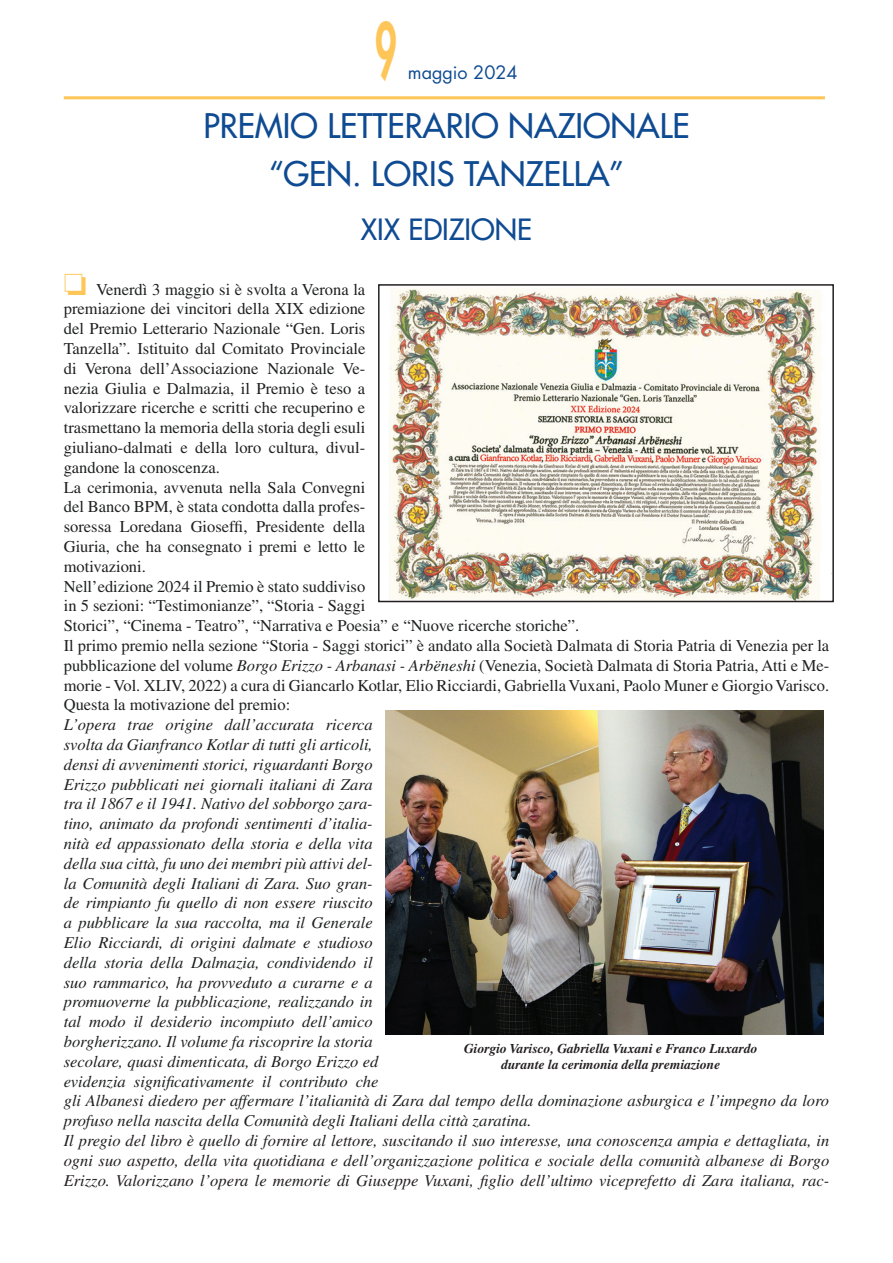
<style>
.page{position:relative;width:893px;height:1263px;background:#fff}
.page>*{position:absolute;margin:0;border:0;box-sizing:border-box;transform-origin:0 0}
.t1{font:800 75px "Futura Std";color:#fec658;scale:.5 1}
.t2{font:500 33px/48.2px "Futura Std";color:#0f4b92;text-align:center}
.t3{font:500 28.5px "Futura Std";color:#0f4b92}
.t4{font:18px "Futura Std";color:#0f4b92}
.t5{font:16.5px/19.8px "Times LT Std";color:#1f2020}
.t6{font:italic 16.5px/19.8px "Times LT Std";color:#1f2020}
.t7{font:italic 16.5px/19.8px "Times LT Std";color:#231f20;text-align:justify}
.t8{font:italic 700 13.5px/16.2px "Times LT Std";color:#231f20;text-align:center}
.s1{color:#fec658}
.s2{font-style:italic}
</style>
<div class="page">
<hr style="left:64px;top:96px;width:761px;height:3px;background:#fec658">
<img style="left:386px;top:710px;width:438px;height:324px">
<img style="left:389px;top:287px;width:432px;height:312px">
<div style="left:378px;top:284px;width:456px;height:318px;border:2px solid #231f20"></div>
<h1 class="t1" style="left:375px;top:4px;width:45px">9</h1>
<p class="t4" style="left:408px;top:61px;width:111px">maggio 2024</p>
<h2 class="t2" style="left:203px;top:102px;width:488px">PREMIO LETTERARIO NAZIONALE “GEN. LORIS TANZELLA”</h2>
<h3 class="t3" style="left:361px;top:212px;width:173px">XIX EDIZIONE</h3>
<p class="t5" style="left:64px;top:279px;width:767px"><span class="s1">❏</span> Venerdì 3 maggio si è svolta a Verona la<br>premiazione dei vincitori della XIX edizione<br>del Premio Letterario Nazionale “Gen. Loris<br>Tanzella”. Istituito dal Comitato Provinciale<br>di Verona dell’Associazione Nazionale Ve-<br>nezia Giulia e Dalmazia, il Premio è teso a<br>valorizzare ricerche e scritti che recuperino e<br>trasmettano la memoria della storia degli esuli<br>giuliano-dalmati e della loro cultura, divul-<br>gandone la conoscenza.<br>La cerimonia, avvenuta nella Sala Convegni<br>del Banco BPM, è stata condotta dalla profes-<br>soressa Loredana Gioseffi, Presidente della<br>Giuria, che ha consegnato i premi e letto le<br>motivazioni.<br>Nell’edizione 2024 il Premio è stato suddiviso<br>in 5 sezioni: “Testimonianze”, “Storia - Saggi<br>Storici”, “Cinema - Teatro”, “Narrativa e Poesia” e “Nuove ricerche storiche”.<br>Il primo premio nella sezione “Storia - Saggi storici” è andato alla Società Dalmata di Storia Patria di Venezia per la pubblicazione del volume <span class="s2">Borgo Erizzo - Arbanasi - Arbëneshi</span> (Venezia, Società Dalmata di Storia Patria, Atti e Me&shy;morie - Vol. XLIV, 2022) a cura di Giancarlo Kotlar, Elio Ricciardi, Gabriella Vuxani, Paolo Muner e Giorgio Varisco.<br>Questa la motivazione del premio:</p>
<p class="t6" style="left:64px;top:715px;width:767px">L’opera trae origine dall’accurata ricerca<br>svolta da Gianfranco Kotlar di tutti gli articoli,<br>densi di avvenimenti storici, riguardanti Borgo<br>Erizzo pubblicati nei giornali italiani di Zara<br>tra il 1867 e il 1941. Nativo del sobborgo zara-<br>tino, animato da profondi sentimenti d’italia-<br>nità ed appassionato della storia e della vita<br>della sua città, fu uno dei membri più attivi del-<br>la Comunità degli Italiani di Zara. Suo gran-<br>de rimpianto fu quello di non essere riuscito<br>a pubblicare la sua raccolta, ma il Generale<br>Elio Ricciardi, di origini dalmate e studioso<br>della storia della Dalmazia, condividendo il<br>suo rammarico, ha provveduto a curarne e a<br>promuoverne la pubblicazione, realizzando in<br>tal modo il desiderio incompiuto dell’amico<br>borgherizzano. Il volume fa riscoprire la storia<br>secolare, quasi dimenticata, di Borgo Erizzo ed<br>evidenzia significativamente il contributo che<br>gli Albanesi diedero per affermare l’italianità di Zara dal tempo della dominazione asburgica e l’impegno da loro profuso nella nascita della Comunità degli Italiani della città zaratina.</p>
<p class="t7" style="left:64px;top:1130px;width:767px">Il pregio del libro è quello di fornire al lettore, suscitando il suo interesse, una conoscenza ampia e dettagliata, in ogni suo aspetto, della vita quotidiana e dell’organizzazione politica e sociale della comunità albanese di Borgo Erizzo. Valorizzano l’opera le memorie di Giuseppe Vuxani, figlio dell’ultimo viceprefetto di Zara italiana, rac-</p>
<p class="t8" style="left:464px;top:1040px;width:295px">Giorgio Varisco, Gabriella Vuxani e Franco Luxardo durante la cerimonia della premiazione</p>
</div>
